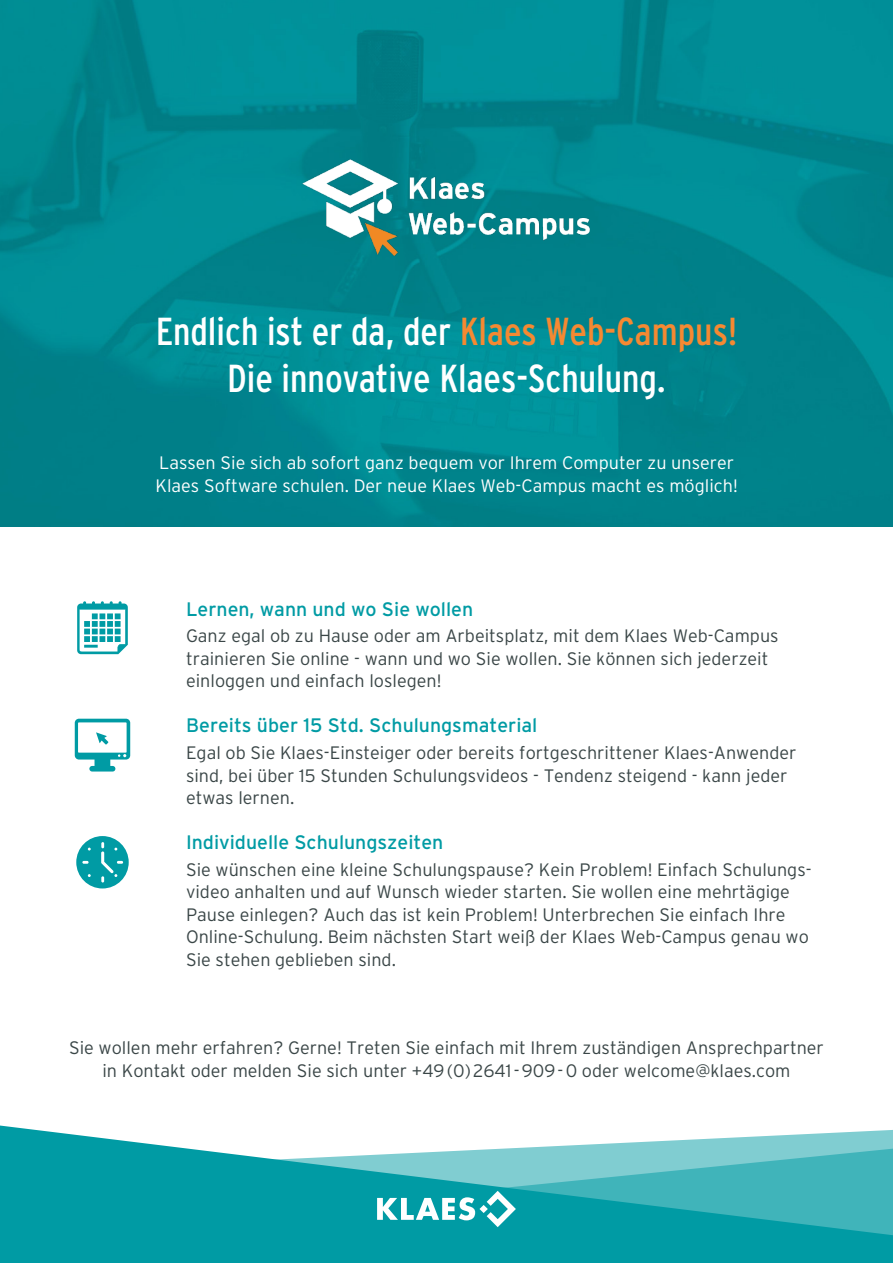
<style>
.page{position:relative;width:893px;height:1263px;background:#fff}
.page>*{position:absolute;margin:0;border:0;box-sizing:border-box;transform-origin:0 0}
.t1{font:condensed 39px/46.8px "Interstate";color:#fff;text-align:center}
.t2{font:19.5px "Interstate";color:#009ba4}
.t3{font:300 18px/22.5px "Interstate";color:#3a4647}
.t4{font:300 18px/22.5px "Interstate";color:#fff}
.s1{color:#f58932}
</style>
<div class="page">
<svg style="left:0;top:1125px;width:893px;height:138px;background:#3eb3ba"></svg>
<div style="left:0;top:0;width:893px;height:526px;background:linear-gradient(to right,#008890,#008891)"></div>
<img style="left:303px;top:159px;width:287px;height:98px">
<svg style="left:377px;top:1191px;width:139px;height:36px"></svg>
<svg style="left:77px;top:601px;width:51px;height:53px"></svg>
<svg style="left:75px;top:719px;width:55px;height:52px"></svg>
<svg style="left:76px;top:836px;width:53px;height:52px"></svg>
<p class="t1" style="left:156px;top:308px;width:583px">Endlich ist er da, der <span class="s1">Klaes Web-Campus!<br></span>Die innovative Klaes-Schulung.</p>
<p class="t4" style="left:155px;top:452px;width:584px">Lassen Sie sich ab sofort ganz bequem vor Ihrem Computer zu unserer<br>Klaes Software schulen. Der neue Klaes Web-Campus macht es möglich!</p>
<p class="t2" style="left:186px;top:598px;width:289px">Lernen, wann und wo Sie wollen</p>
<p class="t3" style="left:186px;top:624px;width:594px">Ganz egal ob zu Hause oder am Arbeitsplatz, mit dem Klaes Web-Campus trainieren Sie online - wann und wo Sie wollen. Sie können sich jederzeit einloggen und einfach loslegen!</p>
<p class="t2" style="left:186px;top:714px;width:353px">Bereits über 15 Std. Schulungsmaterial</p>
<p class="t3" style="left:186px;top:741px;width:612px">Egal ob Sie Klaes-Einsteiger oder bereits fortgeschrittener Klaes-Anwender sind, bei über 15 Stunden Schulungsvideos - Tendenz steigend - kann jeder etwas lernen.</p>
<p class="t2" style="left:186px;top:831px;width:259px">Individuelle Schulungszeiten</p>
<p class="t3" style="left:186px;top:858px;width:627px">Sie wünschen eine kleine Schulungspause? Kein Problem! Einfach Schulungs&shy;video anhalten und auf Wunsch wieder starten. Sie wollen eine mehrtägige Pause einlegen? Auch das ist kein Problem! Unterbrechen Sie einfach Ihre Online-Schulung. Beim nächsten Start weiß der Klaes Web-Campus genau wo Sie stehen geblieben sind.</p>
<p class="t3" style="left:69px;top:1036px;width:756px;text-align:center">Sie wollen mehr erfahren? Gerne! Treten Sie einfach mit Ihrem zuständigen Ansprechpartner in Kontakt oder melden Sie sich unter +49(0)2641-909-0 oder welcome@klaes.com</p>
</div>
